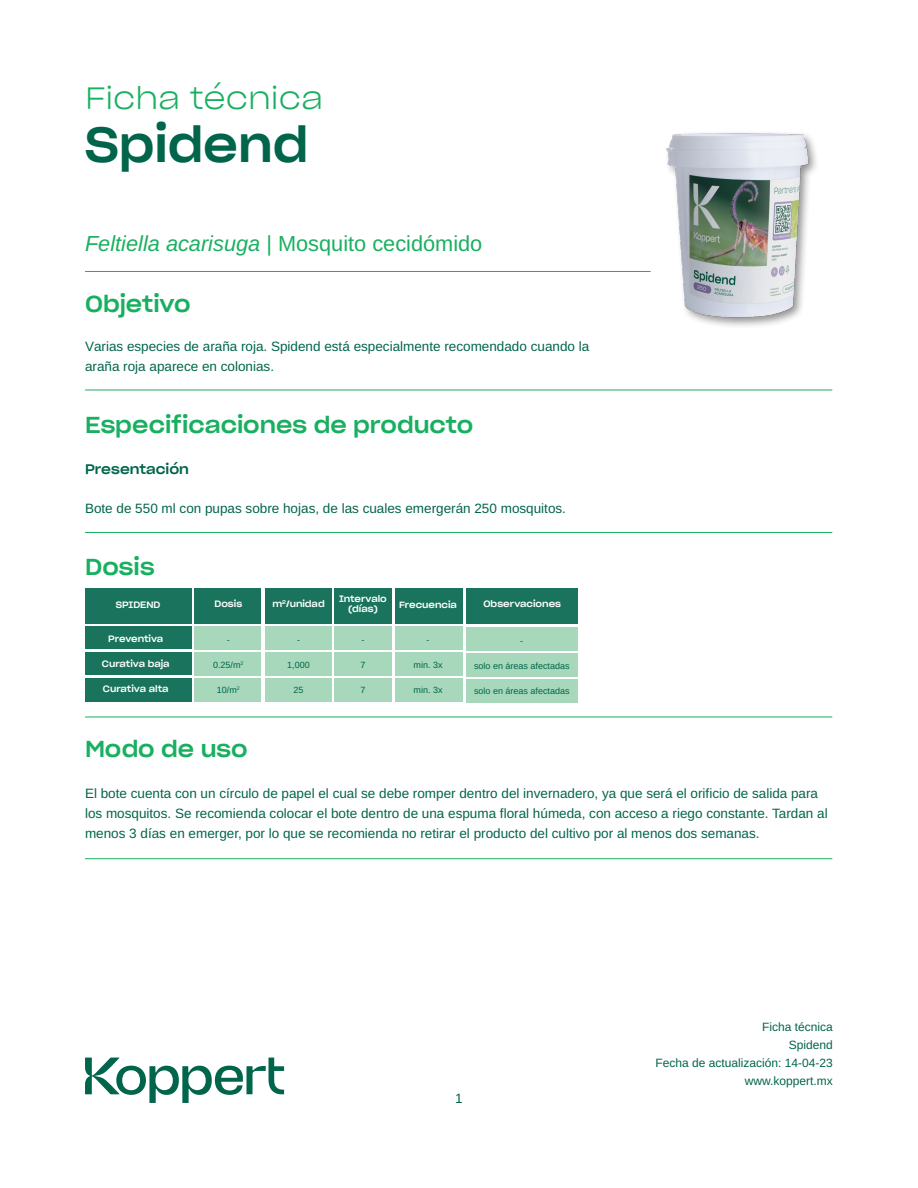
<style>
.page{position:relative;width:918px;height:1188px;background:#fff}
.page>*{position:absolute;margin:0;border:0;box-sizing:border-box;transform-origin:0 0}
.t1{font:48px "Sharp Grotesk Medium 22";letter-spacing:-.005em;color:#00654b}
.t2{font:30px "Sharp Grotesk Light 22";color:#18b060}
.t3{font:22.5px "Sharp Grotesk Medium 22";color:#18b060}
.t4{font:21.75px "Arimo";color:#18b060}
.cuerpo{font:13.5px/20.2px "Arimo";color:#00654b}
.t5{font:13.5px "Sharp Grotesk Medium 22";color:#00654b}
.t6{font:12px/18px "Arimo";color:#00654b;text-align:right}
.t7{font:9px "Sharp Grotesk Medium 22";color:#fff}
.t8{font:9px "Arimo";color:#00654b}
.t9{font:5.25px "Arimo";color:#00654b}
.s1{font-style:italic}
</style>
<div class="page">
<svg style="left:85px;top:1058px;width:199px;height:45px"></svg>
<hr style="left:85px;top:271px;width:566px;height:1px;background:#18b060">
<hr style="left:85px;top:390px;width:747px;height:1px;background:#18b060">
<hr style="left:85px;top:532px;width:747px;height:1px;background:#18b060">
<hr style="left:85px;top:717px;width:747px;height:1px;background:#18b060">
<hr style="left:85px;top:858px;width:747px;height:1px;background:#18b060">
<div style="left:664px;top:130px;width:156px;height:199px;background:#231f20;opacity:.5"></div>
<img style="left:664px;top:130px;width:153px;height:193px">
<div style="left:85px;top:588px;width:106px;height:35px;background:#1a745d"></div>
<div style="left:265px;top:589px;width:67px;height:35px;background:#1a745d"></div>
<div style="left:194px;top:589px;width:67px;height:35px;background:#1a745d"></div>
<div style="left:85px;top:626px;width:106px;height:23px;background:#1a745d"></div>
<div style="left:85px;top:652px;width:106px;height:23px;background:#1a745d"></div>
<div style="left:85px;top:678px;width:106px;height:23px;background:#1a745d"></div>
<div style="left:265px;top:627px;width:67px;height:23px;background:#a7d8bb"></div>
<div style="left:194px;top:627px;width:67px;height:23px;background:#a7d8bb"></div>
<div style="left:265px;top:652px;width:67px;height:23px;background:#a7d8bb"></div>
<div style="left:194px;top:652px;width:67px;height:23px;background:#a7d8bb"></div>
<div style="left:265px;top:678px;width:67px;height:23px;background:#a7d8bb"></div>
<div style="left:194px;top:678px;width:67px;height:23px;background:#a7d8bb"></div>
<div style="left:335px;top:627px;width:57px;height:23px;background:#a7d8bb"></div>
<div style="left:395px;top:627px;width:68px;height:23px;background:#a7d8bb"></div>
<div style="left:466px;top:628px;width:112px;height:23px;background:#a7d8bb"></div>
<div style="left:335px;top:652px;width:57px;height:23px;background:#a7d8bb"></div>
<div style="left:395px;top:653px;width:68px;height:23px;background:#a7d8bb"></div>
<div style="left:466px;top:653px;width:112px;height:23px;background:#a7d8bb"></div>
<div style="left:335px;top:678px;width:57px;height:23px;background:#a7d8bb"></div>
<div style="left:395px;top:678px;width:68px;height:23px;background:#a7d8bb"></div>
<div style="left:466px;top:679px;width:112px;height:23px;background:#a7d8bb"></div>
<div style="left:335px;top:589px;width:57px;height:35px;background:#1a745d"></div>
<div style="left:395px;top:589px;width:68px;height:35px;background:#1a745d"></div>
<div style="left:466px;top:589px;width:112px;height:35px;background:#1a745d"></div>
<p class="t2" style="left:85px;top:75px;width:240px">Ficha técnica</p>
<p class="t1" style="left:85px;top:103px;width:225px">Spidend</p>
<p class="t4" style="left:85px;top:228px;width:399px"><span class="s1">Feltiella acarisuga</span> | Mosquito cecidómido</p>
<p class="t3" style="left:85px;top:284px;width:107px">Objetivo</p>
<p class="cuerpo" style="left:85px;top:337px;width:506px;line-height:19.5px">Varias especies de araña roja. Spidend está especialmente recomendado cuando la araña roja aparece en colonias.</p>
<p class="t3" style="left:85px;top:405px;width:390px">Especificaciones de producto</p>
<p class="t5" style="left:85px;top:457px;width:105px">Presentación</p>
<p class="cuerpo" style="left:85px;top:499px;width:482px">Bote de 550 ml con pupas sobre hojas, de las cuales emergerán 250 mosquitos.</p>
<p class="t3" style="left:85px;top:547px;width:71px">Dosis</p>
<p class="t7" style="left:116px;top:596px;width:46px">SPIDEND</p>
<p class="t7" style="left:272px;top:596px;width:54px">m<sup>2</sup>/unidad</p>
<p class="t7" style="left:214px;top:596px;width:29px">Dosis</p>
<p class="t7" style="left:339px;top:591px;width:49px">Intervalo</p>
<p class="t7" style="left:348px;top:601px;width:31px">(días)</p>
<p class="t7" style="left:399px;top:596px;width:59px">Frecuencia</p>
<p class="t7" style="left:483px;top:596px;width:79px">Observaciones</p>
<p class="t7" style="left:108px;top:631px;width:57px">Preventiva</p>
<p class="t7" style="left:102px;top:656px;width:69px">Curativa baja</p>
<p class="t7" style="left:103px;top:681px;width:67px">Curativa alta</p>
<p class="t8" style="left:227px;top:634px;width:4px">-</p>
<p class="t8" style="left:297px;top:634px;width:4px">-</p>
<p class="t8" style="left:213px;top:659px;width:29px">0.25/m</p>
<p class="t8" style="left:287px;top:659px;width:24px">1,000</p>
<p class="t9" style="left:241px;top:660px;width:4px">2</p>
<p class="t9" style="left:237px;top:685px;width:4px">2</p>
<p class="t8" style="left:217px;top:684px;width:22px">10/m</p>
<p class="t8" style="left:294px;top:684px;width:12px">25</p>
<p class="t8" style="left:361px;top:634px;width:4px">-</p>
<p class="t8" style="left:427px;top:634px;width:4px">-</p>
<p class="t8" style="left:520px;top:635px;width:4px">-</p>
<p class="t8" style="left:360px;top:659px;width:7px">7</p>
<p class="t8" style="left:414px;top:659px;width:31px">min. 3x</p>
<p class="t8" style="left:474px;top:659px;width:97px">solo en áreas afectadas</p>
<p class="t8" style="left:360px;top:684px;width:7px">7</p>
<p class="t8" style="left:414px;top:684px;width:31px">min. 3x</p>
<p class="t8" style="left:474px;top:685px;width:97px">solo en áreas afectadas</p>
<p class="t3" style="left:85px;top:729px;width:164px">Modo de uso</p>
<p class="cuerpo" style="left:85px;top:783px;width:744px">El bote cuenta con un círculo de papel el cual se debe romper dentro del invernadero, ya que será el orificio de salida para los mosquitos. Se recomienda colocar el bote dentro de una espuma floral húmeda, con acceso a riego constante. Tardan al menos 3 días en emerger, por lo que se recomienda no retirar el producto del cultivo por al menos dos semanas.</p>
<p class="cuerpo" style="left:455px;top:1089px;width:9px">1</p>
<p class="t6" style="left:656px;top:1018px;width:179px">Ficha técnica<br>Spidend<br>Fecha de actualización: 14-04-23 www.koppert.mx</p>
</div>
